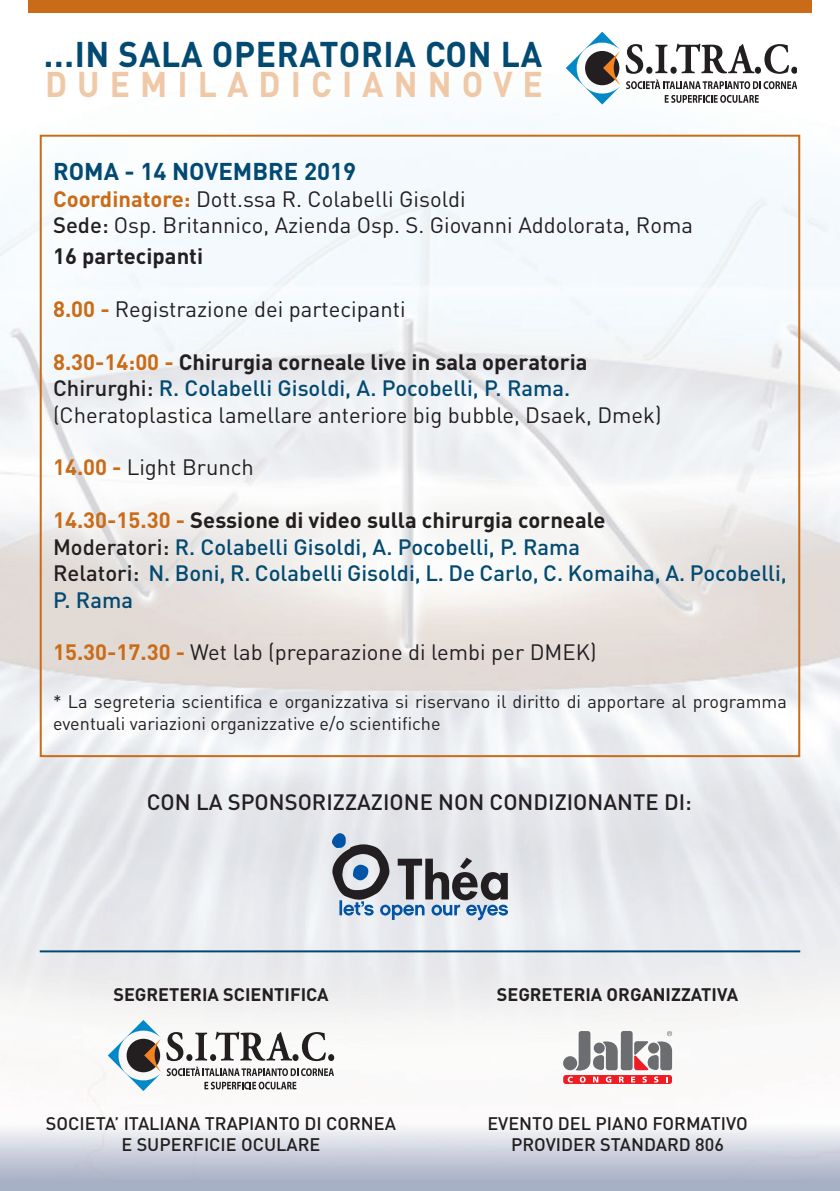
<style>
.page{position:relative;width:840px;height:1191px;background:#fff}
.page>*{position:absolute;margin:0;border:0;box-sizing:border-box;transform-origin:0 0}
.t1{font:700 35.4px "DIN Pro";letter-spacing:.02em;color:#024a72;scale:.95 1}
.t2{font:700 35.4px "DIN Pro";letter-spacing:.3em;color:#efc9a7;scale:.95 1}
.t3{font:700 24px "DIN Pro";color:#024a72}
.t4{font:22px/26.4px "DIN Pro";color:#231f20}
.t5{font:500 22px/26.4px "DIN Pro";color:#024a72}
.t6{font:500 22px "DIN Pro";color:#231f20}
.t7{font:700 22px "DIN Pro";color:#231f20}
.t8{font:18px/21.6px "DIN Pro";color:#231f20}
.t9{font:500 18px/21.6px "DIN Pro";color:#231f20;text-align:center}
.t10{font:700 18px "DIN Pro";color:#231f20}
.s1{font-weight:700;color:#ca6c17}
.s2{font-weight:500}
.s3{font-weight:700}
.s4{font-weight:500;color:#024a72}
.s5{font-weight:700;color:#231f20}
.s6{color:#231f20}
</style>
<div class="page">
<img style="left:0;top:0;width:839px;height:1123px">
<svg style="left:565px;top:32px;width:230px;height:72px"></svg>
<div style="left:28px;top:0;width:783px;height:12px;background:#ca6c17"></div>
<hr style="left:0;top:1189px;width:839px;height:2px;background:#a7b1c5">
<svg style="left:108px;top:1020px;width:226px;height:71px"></svg>
<div style="left:562px;top:1056px;width:15px;height:14px;background:#6c6d70;border-radius:50%"></div>
<div style="left:620px;top:1031px;width:12px;height:39px;background:#6c6d70;border-radius:3px"></div>
<svg style="left:575px;top:1031px;width:42px;height:39px"></svg>
<svg style="left:563px;top:1075px;width:108px;height:9px"></svg>
<svg style="left:567px;top:1076px;width:5px;height:6px"></svg>
<svg style="left:579px;top:1076px;width:6px;height:6px"></svg>
<svg style="left:592px;top:1076px;width:6px;height:6px"></svg>
<svg style="left:605px;top:1076px;width:6px;height:6px"></svg>
<svg style="left:618px;top:1076px;width:5px;height:6px"></svg>
<svg style="left:630px;top:1076px;width:5px;height:6px"></svg>
<svg style="left:642px;top:1076px;width:4px;height:6px"></svg>
<svg style="left:653px;top:1076px;width:5px;height:6px"></svg>
<svg style="left:665px;top:1076px;width:2px;height:6px"></svg>
<svg style="left:633px;top:1031px;width:38px;height:39px"></svg>
<svg style="left:332px;top:833px;width:175px;height:87px;background:#a6aeb8"></svg>
<hr style="left:40px;top:950px;width:759px;height:2px;background:#024a72">
<h1 class="t1" style="left:44px;top:30px;width:525px">...IN SALA OPERATORIA CON LA</h1>
<h1 class="t2" style="left:45px;top:60px;width:525px">DUEMILADICIANNOVE</h1>
<p class="t3" style="left:53px;top:155px;width:304px">ROMA - 14 NOVEMBRE 2019</p>
<p class="t4" style="left:53px;top:184px;width:641px"><span class="s1">Coordinatore:</span> Dott.ssa R. Colabelli Gisoldi<br><span class="s2">Sede:</span> Osp. Britannico, Azienda Osp. S. Giovanni Addolorata, Roma</p>
<p class="t7" style="left:53px;top:241px;width:151px">16 partecipanti</p>
<p class="t4" style="left:53px;top:295px;width:354px"><span class="s1">8.00 -</span> Registrazione dei partecipanti</p>
<p class="t4" style="left:53px;top:348px;width:609px"><span class="s1">8.30-14:00 -</span> <span class="s3">Chirurgia corneale live in sala operatoria<br></span><span class="s2">Chirurghi:</span> <span class="s4">R. Colabelli Gisoldi, A. Pocobelli, P. Rama. </span>(Cheratoplastica lamellare anteriore big bubble, Dsaek, Dmek)</p>
<p class="t4" style="left:53px;top:453px;width:202px"><span class="s1">14.00 -</span> Light Brunch</p>
<p class="t5" style="left:53px;top:506px;width:734px"><span class="s1">14.30-15.30 -</span> <span class="s5">Sessione di video sulla chirurgia corneale<br></span><span class="s6">Moderatori:</span> R. Colabelli Gisoldi, A. Pocobelli, P. Rama<br><span class="s6">Relatori:</span> N. Boni, R. Colabelli Gisoldi, L. De Carlo, C. Komaiha, A. Pocobelli, P. Rama</p>
<p class="t4" style="left:53px;top:638px;width:544px"><span class="s1">15.30-17.30 -</span> Wet lab (preparazione di lembi per DMEK)</p>
<p class="t8" style="left:53px;top:690px;width:735px">* La segreteria scientifica e organizzativa si riservano il diritto di apportare al programma eventuali variazioni organizzative e/o scientifiche</p>
<p class="t6" style="left:147px;top:787px;width:546px">CON LA SPONSORIZZAZIONE NON CONDIZIONANTE DI:</p>
<p class="t10" style="left:113px;top:982px;width:217px">SEGRETERIA SCIENTIFICA</p>
<p class="t9" style="left:46px;top:1111px;width:351px">SOCIETA’ ITALIANA TRAPIANTO DI CORNEA<br>E SUPERFICIE OCULARE</p>
<p class="t10" style="left:496px;top:982px;width:243px">SEGRETERIA ORGANIZZATIVA</p>
<p class="t9" style="left:487px;top:1111px;width:262px">EVENTO DEL PIANO FORMATIVO<br>PROVIDER STANDARD 806</p>
</div>
